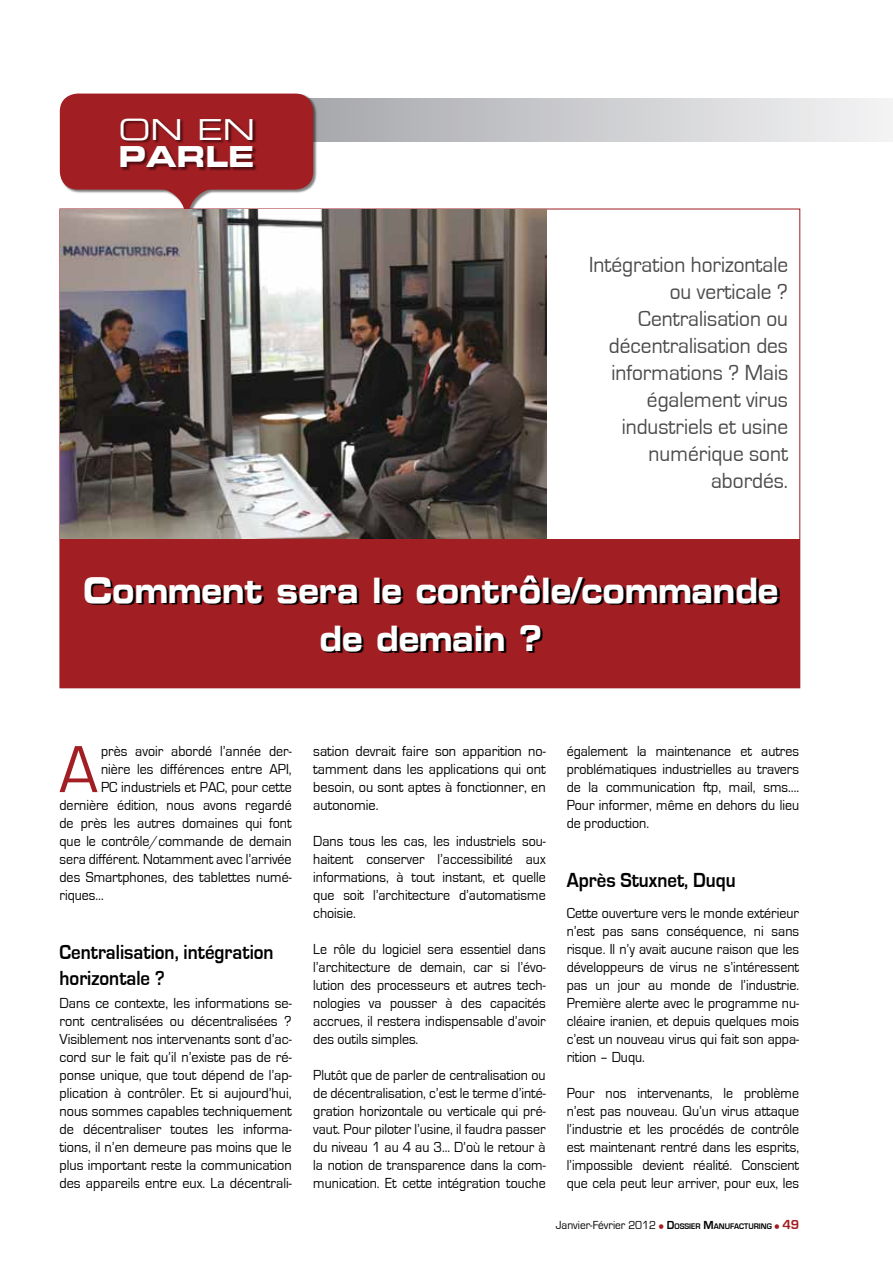
<style>
.page{position:relative;width:893px;height:1263px;background:#fff}
.page>*{position:absolute;margin:0;border:0;box-sizing:border-box;transform-origin:0 0}
.t1{font:69px "Eurostile";color:#a11e23;scale:.92 1}
.t2{font:34.5px/48px "Eurostile Bold Extended Two";color:#fff;text-align:center;scale:.8 1}
.t3{font:28.5px "Eurostile Bold Extended Two";color:#fff}
.t4{font:28.5px "Eurostile Extended Two";color:#fff;scale:1.04 1}
.t5{font:22.5px/27px "Eurostile";color:#4b4b4d;text-align:right;scale:.95 1}
.t6{font:700 21px/25.2px "Eurostile";color:#000;scale:.9 1}
.t7{font:15px/18px "Eurostile";color:#000;text-align:justify;scale:.93 1}
.t8{font:15px/18px "Eurostile";color:#000;text-align:justify;scale:.95 1}
.t9{font:12px "Eurostile";color:#000;scale:.95 1}
.s1{font-size:16.5px;color:#a11e23}
.s2{font-weight:700}
.s3{font-weight:700;font-size:8.4px}
.s4{font-weight:700;font-size:13.5px;color:#a11e23}
</style>
<div class="page">
<div style="left:292px;top:99px;width:601px;height:42px;background:linear-gradient(to right,#a5a6aa,#f4f4f5)"></div>
<div style="left:60px;top:94px;width:257px;height:124px;background:#000;opacity:.5"></div>
<div style="left:60px;top:94px;width:253px;height:96px;background:#a11e23;border-radius:18px"></div>
<div style="left:121px;top:120px;width:136px;height:51px;background:#000;opacity:.5"></div>
<img style="left:60px;top:209px;width:486px;height:330px">
<div style="left:60px;top:539px;width:740px;height:149px;background:#a11e23"></div>
<svg style="left:87px;top:577px;width:693px;height:76px"></svg>
<svg style="left:162px;top:160px;width:50px;height:55px"></svg>
<h3 class="t4" style="left:118px;top:110px;width:133px">ON EN</h3>
<h3 class="t3" style="left:119px;top:137px;width:137px">parle</h3>
<h3 class="t5" style="left:589px;top:251px;width:211px">Intégration horizontale ou verticale ?<br>Centralisation ou décentralisation des informations ? Mais également virus industriels et usine numérique sont abordés.</h3>
<h2 class="t2" style="left:83px;top:565px;width:871px">Comment sera le contrôle/commande de demain ?</h2>
<h1 class="t1" style="left:59px;top:732px;width:43px">A</h1>
<p class="t7" style="left:101px;top:742px;width:206px">près avoir abordé l’année der-</p>
<p class="t7" style="left:101px;top:760px;width:206px">nière les différences entre API,</p>
<p class="t7" style="left:101px;top:778px;width:207px">PC industriels et PAC, pour cette</p>
<p class="t7" style="left:60px;top:796px;width:251px">dernière édition, nous avons regardé</p>
<p class="t7" style="left:60px;top:814px;width:251px">de près les autres domaines qui font</p>
<p class="t7" style="left:60px;top:832px;width:251px">que le contrôle/commande de demain</p>
<p class="t7" style="left:60px;top:850px;width:251px">sera différent. Notamment avec l’arrivée</p>
<p class="t7" style="left:60px;top:868px;width:251px">des Smartphones, des tablettes numé-</p>
<p class="t7" style="left:60px;top:886px;width:49px">riques…</p>
<h3 class="t6" style="left:60px;top:940px;width:239px">Centralisation, intégration horizontale ?</h3>
<p class="t8" style="left:60px;top:994px;width:246px">Dans ce contexte, les informations se&shy;ront centralisées ou décentralisées ?<br>Visiblement nos intervenants sont d’ac&shy;cord sur le fait qu’il n’existe pas de ré&shy;ponse unique, que tout dépend de l’ap&shy;plication à contrôler. Et si aujourd’hui, nous sommes capables techniquement de décentraliser toutes les informa&shy;tions, il n’en demeure pas moins que le plus important reste la communication des appareils entre eux. La décentrali-</p>
<p class="t8" style="left:313px;top:742px;width:246px">sation devrait faire son apparition no&shy;tamment dans les applications qui ont besoin, ou sont aptes à fonctionner, en autonomie.</p>
<p class="t7" style="left:313px;top:832px;width:251px">Dans tous les cas, les industriels sou&shy;haitent conserver l’accessibilité aux informations, à tout instant, et quelle que soit l’architecture d’automatisme choisie.</p>
<p class="t7" style="left:313px;top:940px;width:251px">Le rôle du logiciel sera essentiel dans l’architecture de demain, car si l’évo&shy;lution des processeurs et autres tech&shy;nologies va pousser à des capacités accrues, il restera indispensable d’avoir des outils simples.</p>
<p class="t7" style="left:313px;top:1066px;width:251px">Plutôt que de parler de centralisation ou de décentralisation, c’est le terme d’inté&shy;gration horizontale ou verticale qui pré&shy;vaut. Pour piloter l’usine, il faudra passer du niveau 1 au 4 au 3... D’où le retour à la notion de transparence dans la com&shy;munication. Et cette intégration touche</p>
<p class="t7" style="left:567px;top:742px;width:251px">également la maintenance et autres problématiques industrielles au travers de la communication ftp, mail, sms….<br>Pour informer, même en dehors du lieu de production.</p>
<h3 class="t6" style="left:567px;top:868px;width:189px">Après Stuxnet, Duqu</h3>
<p class="t7" style="left:567px;top:904px;width:251px">Cette ouverture vers le monde extérieur n’est pas sans conséquence, ni sans risque. Il n’y avait aucune raison que les développeurs de virus ne s’intéressent pas un jour au monde de l’industrie.<br>Première alerte avec le programme nu&shy;cléaire iranien, et depuis quelques mois c’est un nouveau virus qui fait son appa&shy;rition – Duqu.</p>
<p class="t7" style="left:567px;top:1084px;width:251px">Pour nos intervenants, le problème n’est pas nouveau. Qu’un virus attaque l’industrie et les procédés de contrôle est maintenant rentré dans les esprits, l’impossible devient réalité. Conscient que cela peut leur arriver, pour eux, les</p>
<p class="t9" style="left:556px;top:1218px;width:258px">Janvier-Février 2012 <span class="s1">•</span> <span class="s2">D</span><span class="s3">OSSIER</span> <span class="s2">M</span><span class="s3">ANUFACTURING</span> <span class="s1">•</span> <span class="s4">49</span></p>
</div>
